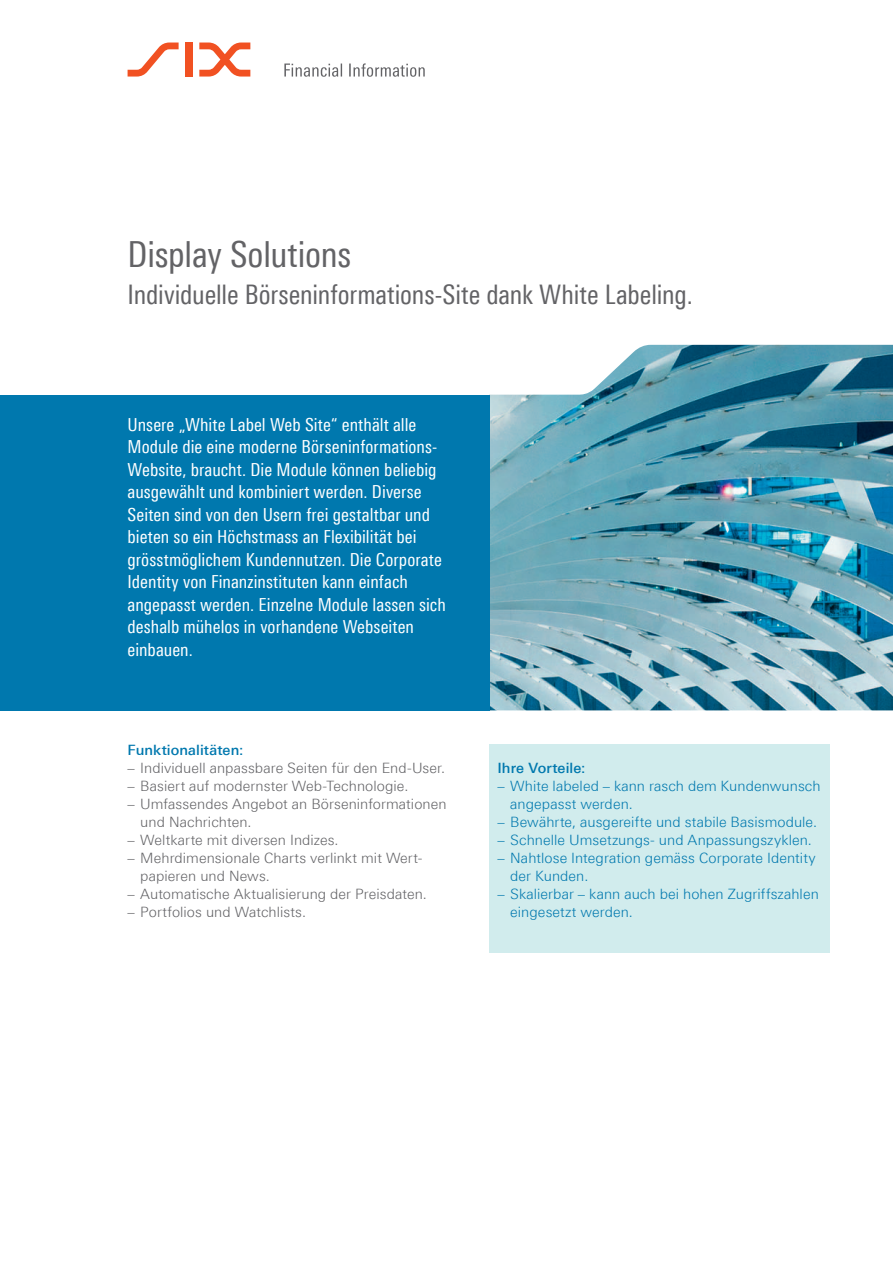
<style>
.page{position:relative;width:893px;height:1263px;background:#fff}
.page>*{position:absolute;margin:0;border:0;box-sizing:border-box;transform-origin:0 0}
.t1{font:36px "Linotype Univers 420 Cn";letter-spacing:-.01em;color:#636366}
.t2{font:27px "Linotype Univers 420 Cn";letter-spacing:-.005em;color:#636366}
.t3{font:18px/22.5px "Linotype Univers 420 Cn";color:#fff}
.t4{font:300 14.25px/18px "Linotype Univers 330";letter-spacing:.005em;color:#636366}
.t5{font:300 14.25px/18px "Linotype Univers 330";letter-spacing:.005em;color:#0078ae}
.t6{font:500 14.25px "Linotype Univers 530";letter-spacing:.005em;color:#0078ae}
</style>
<div class="page">
<img style="left:489px;top:345px;width:404px;height:365px">
<div style="left:0;top:395px;width:489px;height:315px;background:#0078ae"></div>
<svg style="left:128px;top:43px;width:51px;height:34px"></svg>
<div style="left:185px;top:43px;width:8px;height:34px;background:#f15122"></div>
<svg style="left:199px;top:43px;width:51px;height:34px"></svg>
<svg style="left:284px;top:63px;width:141px;height:14px"></svg>
<div style="left:489px;top:744px;width:340px;height:209px;background:#d1eced"></div>
<h1 class="t1" style="left:128px;top:233px;width:225px">Display Solutions</h1>
<h2 class="t2" style="left:128px;top:279px;width:567px">Individuelle Börseninformations-Site dank White Labeling.</h2>
<p class="t3" style="left:128px;top:413px;width:320px">Unsere „White Label Web Site“ enthält alle Module die eine moderne Börseninformations-Website, braucht. Die Module können beliebig ausgewählt und kombiniert werden. Diverse Seiten sind von den Usern frei gestaltbar und bieten so ein Höchstmass an Flexibilität bei grösstmöglichem Kundennutzen. Die Corporate Identity von Finanzinstituten kann einfach angepasst werden. Einzelne Module lassen sich deshalb mühelos in vorhandene Webseiten einbauen.</p>
<p class="t6" style="left:128px;top:741px;width:117px">Funktionalitäten:</p>
<p class="t4" style="left:128px;top:759px;width:319px">– Individuell anpassbare Seiten für den End-User.</p>
<p class="t4" style="left:128px;top:777px;width:282px">– Basiert auf modernster Web-Technologie.</p>
<p class="t4" style="left:140px;top:795px;width:308px;text-indent:-13px">– Umfassendes Angebot an Börseninformationen und Nachrichten.</p>
<p class="t4" style="left:128px;top:831px;width:212px">– Weltkarte mit diversen Indizes.</p>
<p class="t4" style="left:140px;top:849px;width:283px;text-indent:-13px">– Mehrdimensionale Charts verlinkt mit Wert&shy;papieren und News.</p>
<p class="t4" style="left:128px;top:885px;width:301px">– Automatische Aktualisierung der Preisdaten.</p>
<p class="t4" style="left:128px;top:903px;width:180px">– Portfolios und Watchlists.</p>
<p class="t6" style="left:497px;top:759px;width:90px">Ihre Vorteile:</p>
<p class="t5" style="left:510px;top:777px;width:312px;text-indent:-13px">– White labeled – kann rasch dem Kundenwunsch angepasst werden.</p>
<p class="t5" style="left:497px;top:813px;width:321px">– Bewährte, ausgereifte und stabile Basismodule.</p>
<p class="t5" style="left:497px;top:831px;width:316px">– Schnelle Umsetzungs- und Anpassungszyklen.</p>
<p class="t5" style="left:510px;top:849px;width:307px;text-indent:-13px">– Nahtlose Integration gemäss Corporate Identity der Kunden.</p>
<p class="t5" style="left:510px;top:885px;width:310px;text-indent:-13px">– Skalierbar – kann auch bei hohen Zugriffszahlen eingesetzt werden.</p>
</div>
